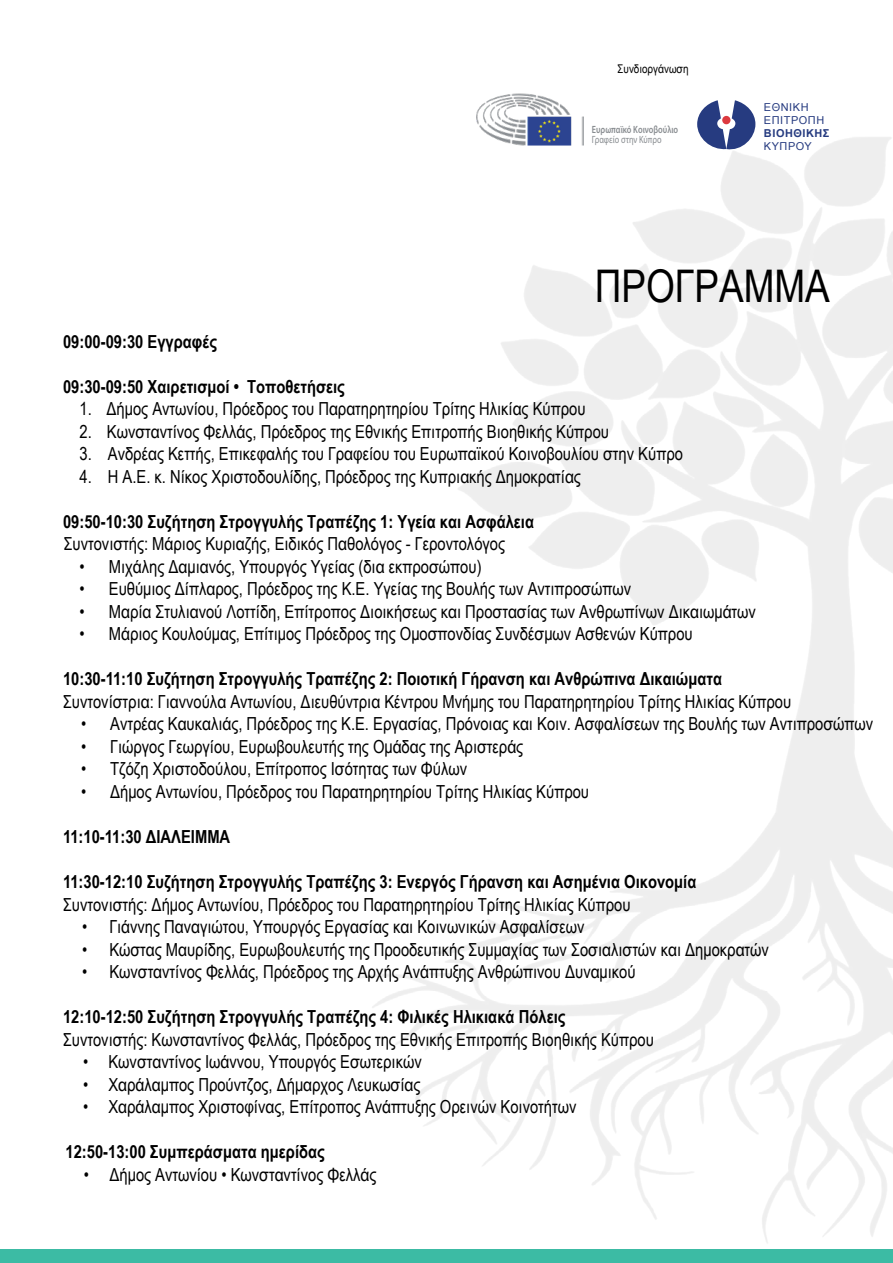
<style>
.page{position:relative;width:893px;height:1263px;background:#fff}
.page>*{position:absolute;margin:0;border:0;box-sizing:border-box;transform-origin:0 0}
.t1{font:45px "Arial Narrow";color:#000}
.t2{font:18px "Arial Narrow";color:#000}
.t3{font:700 18px "Arial Narrow";color:#000}
.t4{font:12px "Arial Narrow";color:#000}
.t5{font:10.95px/13px "Arial";letter-spacing:.05em;color:#263b80}
.t6{font:700 10.95px "Arial";letter-spacing:.05em;color:#263b80}
.t7{font:600 10.5px "Myriad Pro";color:#888c90;scale:.78 1}
.t8{font:10.5px "Myriad Pro";color:#888c90;scale:.78 1}
</style>
<div class="page">
<div style="left:0;top:1249px;width:893px;height:14px;background:#3cbba4"></div>
<img style="left:477px;top:93px;width:107px;height:53px">
<svg style="left:697px;top:100px;width:58px;height:51px"></svg>
<div style="left:722px;top:116px;width:8px;height:8px;background:#dc393f;border-radius:50%"></div>
<p class="t4" style="left:618px;top:60px;width:72px">Συνδιοργάνωση</p>
<p class="t7" style="left:592px;top:123px;width:112px">Ευρωπαϊκό Κοινοβούλιο</p>
<p class="t8" style="left:592px;top:133px;width:91px">Γραφείο στην Κύπρο</p>
<p class="t5" style="left:764px;top:100px;width:62px">ΕΘΝΙΚΗ<br>ΕΠΙΤΡΟΠΗ</p>
<p class="t6" style="left:764px;top:126px;width:67px">ΒΙΟΗΘΙΚΗΣ</p>
<p class="t5" style="left:764px;top:140px;width:49px">ΚΥΠΡΟΥ</p>
<h1 class="t1" style="left:595px;top:253px;width:237px">ΠΡΟΓΡΑΜΜΑ</h1>
<p class="t3" style="left:63px;top:328px;width:156px">09:00-09:30 Εγγραφές</p>
<p class="t3" style="left:63px;top:373px;width:283px">09:30-09:50 Χαιρετισμοί • Τοποθετήσεις</p>
<p class="t2" style="left:80px;top:396px;width:507px">1. Δήμος Αντωνίου, Πρόεδρος του Παρατηρητηρίου Τρίτης Ηλικίας Κύπρου</p>
<p class="t2" style="left:80px;top:418px;width:531px">2. Κωνσταντίνος Φελλάς, Πρόεδρος της Εθνικής Επιτροπής Βιοηθικής Κύπρου</p>
<p class="t2" style="left:80px;top:441px;width:605px">3. Ανδρέας Κεττής, Επικεφαλής του Γραφείου του Ευρωπαϊκού Κοινοβουλίου στην Κύπρο</p>
<p class="t2" style="left:80px;top:463px;width:503px">4. Η Α.Ε. κ. Νίκος Χριστοδουλίδης, Πρόεδρος της Κυπριακής Δημοκρατίας</p>
<p class="t3" style="left:63px;top:508px;width:473px">09:50-10:30 Συζήτηση Στρογγυλής Τραπέζης 1: Υγεία και Ασφάλεια</p>
<p class="t2" style="left:64px;top:531px;width:443px">Συντονιστής: Μάριος Κυριαζής, Ειδικός Παθολόγος - Γεροντολόγος</p>
<p class="t2" style="left:80px;top:553px;width:404px">• Μιχάλης Δαμιανός, Υπουργός Υγείας (δια εκπροσώπου)</p>
<p class="t2" style="left:80px;top:576px;width:553px">• Ευθύμιος Δίπλαρος, Πρόεδρος της Κ.Ε. Υγείας της Βουλής των Αντιπροσώπων</p>
<p class="t2" style="left:80px;top:598px;width:678px">• Μαρία Στυλιανού Λοττίδη, Επίτροπος Διοικήσεως και Προστασίας των Ανθρωπίνων Δικαιωμάτων</p>
<p class="t2" style="left:80px;top:621px;width:615px">• Μάριος Κουλούμας, Επίτιμος Πρόεδρος της Ομοσπονδίας Συνδέσμων Ασθενών Κύπρου</p>
<p class="t3" style="left:63px;top:665px;width:661px">10:30-11:10 Συζήτηση Στρογγυλής Τραπέζης 2: Ποιοτική Γήρανση και Ανθρώπινα Δικαιώματα</p>
<p class="t2" style="left:63px;top:688px;width:730px">Συντονίστρια: Γιαννούλα Αντωνίου, Διευθύντρια Κέντρου Μνήμης του Παρατηρητηρίου Τρίτης Ηλικίας Κύπρου</p>
<p class="t2" style="left:81px;top:711px;width:794px">• Αντρέας Καυκαλιάς, Πρόεδρος της Κ.Ε. Εργασίας, Πρόνοιας και Κοιν. Ασφαλίσεων της Βουλής των Αντιπροσώπων</p>
<p class="t2" style="left:81px;top:733px;width:444px">• Γιώργος Γεωργίου, Ευρωβουλευτής της Ομάδας της Αριστεράς</p>
<p class="t2" style="left:81px;top:756px;width:387px">• Τζόζη Χριστοδούλου, Επίτροπος Ισότητας των Φύλων</p>
<p class="t2" style="left:81px;top:778px;width:510px">• Δήμος Αντωνίου, Πρόεδρος του Παρατηρητηρίου Τρίτης Ηλικίας Κύπρου</p>
<p class="t3" style="left:63px;top:823px;width:169px">11:10-11:30 ΔΙΑΛΕΙΜΜΑ</p>
<p class="t3" style="left:63px;top:868px;width:635px">11:30-12:10 Συζήτηση Στρογγυλής Τραπέζης 3: Ενεργός Γήρανση και Ασημένια Οικονομία</p>
<p class="t2" style="left:63px;top:891px;width:569px">Συντονιστής: Δήμος Αντωνίου, Πρόεδρος του Παρατηρητηρίου Τρίτης Ηλικίας Κύπρου</p>
<p class="t2" style="left:82px;top:913px;width:504px">• Γιάννης Παναγιώτου, Υπουργός Εργασίας και Κοινωνικών Ασφαλίσεων</p>
<p class="t2" style="left:82px;top:936px;width:688px">• Κώστας Μαυρίδης, Ευρωβουλευτής της Προοδευτικής Συμμαχίας των Σοσιαλιστών και Δημοκρατών</p>
<p class="t2" style="left:82px;top:958px;width:555px">• Κωνσταντίνος Φελλάς, Πρόεδρος της Αρχής Ανάπτυξης Ανθρώπινου Δυναμικού</p>
<p class="t3" style="left:63px;top:1003px;width:504px">12:10-12:50 Συζήτηση Στρογγυλής Τραπέζης 4: Φιλικές Ηλικιακά Πόλεις</p>
<p class="t2" style="left:63px;top:1026px;width:592px">Συντονιστής: Κωνσταντίνος Φελλάς, Πρόεδρος της Εθνικής Επιτροπής Βιοηθικής Κύπρου</p>
<p class="t2" style="left:83px;top:1048px;width:340px">• Κωνσταντίνος Ιωάννου, Υπουργός Εσωτερικών</p>
<p class="t2" style="left:83px;top:1071px;width:339px">• Χαράλαμπος Προύντζος, Δήμαρχος Λευκωσίας</p>
<p class="t2" style="left:83px;top:1093px;width:495px">• Χαράλαμπος Χριστοφίνας, Επίτροπος Ανάπτυξης Ορεινών Κοινοτήτων</p>
<p class="t3" style="left:65px;top:1138px;width:261px">12:50-13:00 Συμπεράσματα ημερίδας</p>
<p class="t2" style="left:84px;top:1161px;width:294px">• Δήμος Αντωνίου • Κωνσταντίνος Φελλάς</p>
</div>
